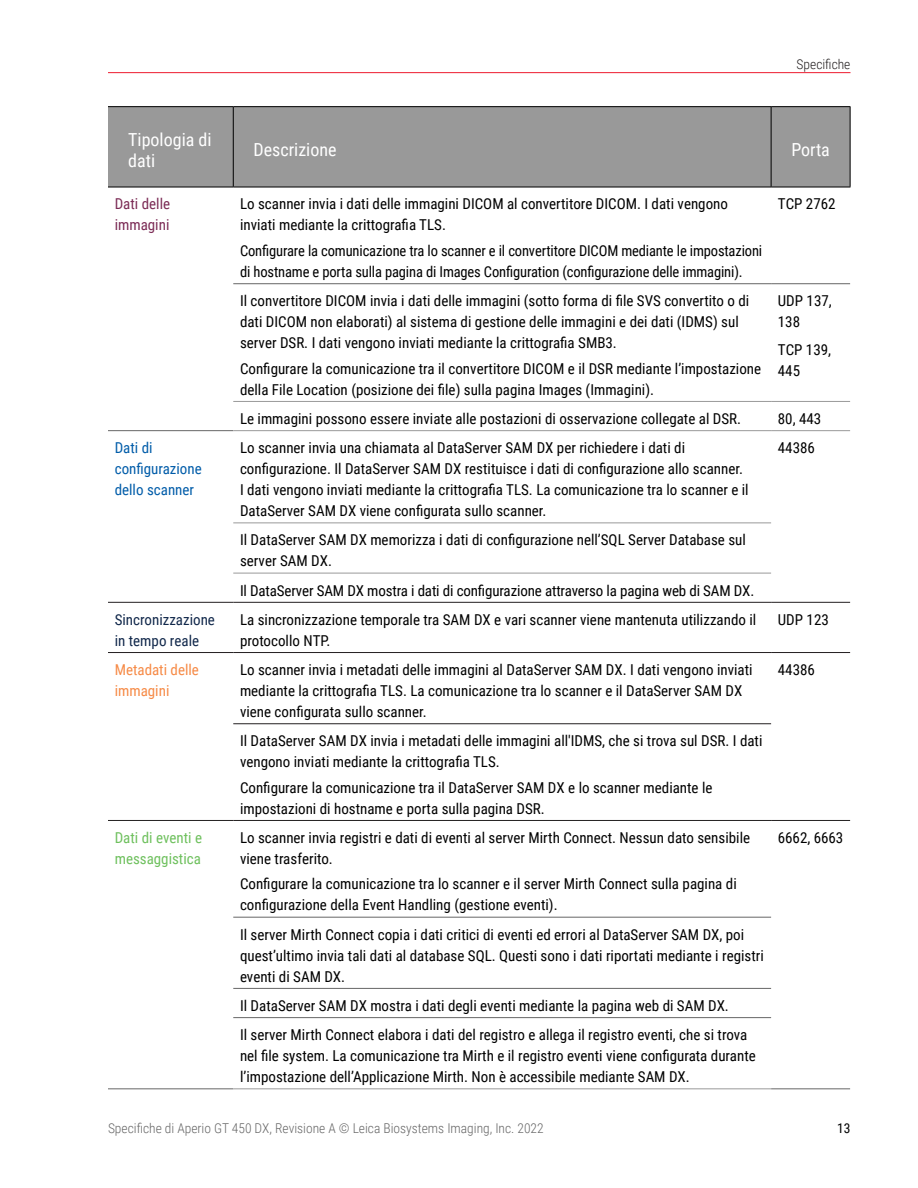
<style>
.page{position:relative;width:918px;height:1188px;background:#fff}
.page>*{position:absolute;margin:0;border:0;box-sizing:border-box;transform-origin:0 0}
.Table_heading_12pt_w{font:18px/21px "Roboto Condensed";color:#fff}
.Table_cell_space_aft{font:15px/21px "Roboto Condensed";color:#000}
.Table_cell_space_aft-2{font:15px/21px "Roboto Condensed";color:#005ca9}
.Table_cell_space_aft-3{font:15px/21px "Roboto Condensed";color:#11284b}
.Table_cell_space_aft-4{font:15px/21px "Roboto Condensed";color:#6ec05d}
.Table_cell_space_aft-5{font:15px/21px "Roboto Condensed";color:#f68a46}
.Table_cell_space_aft-6{font:15px/21px "Roboto Condensed";color:#7b2b55}
.t1{font:300 13.5px "Roboto Condensed";color:#666}
.t2{font:300 13.5px "Roboto Condensed";color:#231f20}
.t3{font:13.5px "Roboto Condensed";color:#000}
</style>
<div class="page">
<hr style="left:108px;top:72px;width:742px;height:1px;background:#ed1b2f">
<div style="left:108px;top:107px;width:742px;height:80px;background:#999"></div>
<svg style="left:108px;top:284px;width:742px;height:735px"></svg>
<hr style="left:108px;top:106px;width:125px;height:1px;background:#000">
<hr style="left:233px;top:106px;width:538px;height:1px;background:#000">
<hr style="left:771px;top:106px;width:80px;height:1px;background:#000">
<hr style="left:850px;top:107px;width:1px;height:80px;background:#000">
<hr style="left:108px;top:187px;width:125px;height:1px;background:#000">
<hr style="left:233px;top:187px;width:538px;height:1px;background:#000">
<hr style="left:771px;top:187px;width:80px;height:1px;background:#000">
<hr style="left:233px;top:107px;width:1px;height:80px;background:#000">
<hr style="left:771px;top:107px;width:1px;height:80px;background:#000">
<hr style="left:233px;top:283px;width:538px;height:1px;background:#666">
<hr style="left:771px;top:283px;width:79px;height:1px;background:#666">
<hr style="left:108px;top:430px;width:125px;height:1px;background:#666">
<hr style="left:233px;top:917px;width:538px;height:1px;background:#666">
<hr style="left:233px;top:988px;width:538px;height:1px;background:#666">
<hr style="left:233px;top:1017px;width:538px;height:1px;background:#666">
<hr style="left:108px;top:1088px;width:125px;height:1px;background:#666">
<hr style="left:771px;top:1088px;width:79px;height:1px;background:#666">
<hr style="left:233px;top:401px;width:538px;height:1px;background:#999">
<hr style="left:771px;top:401px;width:79px;height:1px;background:#999">
<hr style="left:233px;top:430px;width:538px;height:1px;background:#999">
<hr style="left:771px;top:430px;width:79px;height:1px;background:#999">
<hr style="left:233px;top:523px;width:538px;height:1px;background:#999">
<hr style="left:233px;top:573px;width:538px;height:1px;background:#999">
<hr style="left:233px;top:1088px;width:538px;height:1px;background:#999">
<hr style="left:233px;top:723px;width:538px;height:1px;background:#231f20">
<hr style="left:108px;top:602px;width:125px;height:1px;background:#231f20">
<hr style="left:108px;top:652px;width:125px;height:1px;background:#231f20">
<hr style="left:108px;top:820px;width:125px;height:1px;background:#231f20">
<hr style="left:233px;top:602px;width:538px;height:1px;background:#231f20">
<hr style="left:233px;top:652px;width:538px;height:1px;background:#231f20">
<hr style="left:771px;top:602px;width:79px;height:1px;background:#231f20">
<hr style="left:771px;top:652px;width:79px;height:1px;background:#231f20">
<hr style="left:771px;top:820px;width:79px;height:1px;background:#231f20">
<hr style="left:233px;top:820px;width:538px;height:1px;background:#231f20">
<p class="t2" style="left:797px;top:55px;width:55px">Specifiche</p>
<p class="Table_heading_12pt_w" style="left:128px;top:128px;width:85px">Tipologia di dati</p>
<p class="Table_heading_12pt_w" style="left:254px;top:139px;width:85px">Descrizione</p>
<p class="Table_heading_12pt_w" style="left:791px;top:139px;width:40px">Porta</p>
<p class="Table_cell_space_aft-6" style="left:115px;top:193px;width:57px">Dati delle immagini</p>
<p class="Table_cell_space_aft" style="left:240px;top:193px;width:489px">Lo scanner invia i dati delle immagini DICOM al convertitore DICOM. I dati vengono inviati mediante la crittografia TLS.</p>
<p class="Table_cell_space_aft" style="left:240px;top:240px;width:524px">Configurare la comunicazione tra lo scanner e il convertitore DICOM mediante le impostazioni di hostname e porta sulla pagina di Images Configuration (configurazione delle immagini).</p>
<p class="Table_cell_space_aft" style="left:778px;top:193px;width:59px">TCP 2762</p>
<p class="Table_cell_space_aft" style="left:240px;top:290px;width:511px">Il convertitore DICOM invia i dati delle immagini (sotto forma di file SVS convertito o di dati DICOM non elaborati) al sistema di gestione delle immagini e dei dati (IDMS) sul server DSR. I dati vengono inviati mediante la crittografia SMB3.</p>
<p class="Table_cell_space_aft" style="left:240px;top:357px;width:523px">Configurare la comunicazione tra il convertitore DICOM e il DSR mediante l’impostazione della File Location (posizione dei file) sulla pagina Images (Immagini).</p>
<p class="Table_cell_space_aft" style="left:778px;top:290px;width:55px">UDP 137,<br>138</p>
<p class="Table_cell_space_aft" style="left:778px;top:339px;width:55px">TCP 139,<br>445</p>
<p class="Table_cell_space_aft" style="left:240px;top:408px;width:503px">Le immagini possono essere inviate alle postazioni di osservazione collegate al DSR.</p>
<p class="Table_cell_space_aft" style="left:778px;top:408px;width:45px">80, 443</p>
<p class="Table_cell_space_aft-2" style="left:115px;top:437px;width:88px">Dati di configurazione dello scanner</p>
<p class="Table_cell_space_aft" style="left:240px;top:437px;width:510px">Lo scanner invia una chiamata al DataServer SAM DX per richiedere i dati di configurazione. Il DataServer SAM DX restituisce i dati di configurazione allo scanner.<br>I dati vengono inviati mediante la crittografia TLS. La comunicazione tra lo scanner e il DataServer SAM DX viene configurata sullo scanner.</p>
<p class="Table_cell_space_aft" style="left:778px;top:437px;width:39px">44386</p>
<p class="Table_cell_space_aft" style="left:240px;top:529px;width:507px">Il DataServer SAM DX memorizza i dati di configurazione nell’SQL Server Database sul server SAM DX.</p>
<p class="Table_cell_space_aft" style="left:240px;top:579px;width:516px">Il DataServer SAM DX mostra i dati di configurazione attraverso la pagina web di SAM DX.</p>
<p class="Table_cell_space_aft-3" style="left:115px;top:608px;width:102px">Sincronizzazione in tempo reale</p>
<p class="Table_cell_space_aft" style="left:240px;top:608px;width:518px">La sincronizzazione temporale tra SAM DX e vari scanner viene mantenuta utilizzando il protocollo NTP.</p>
<p class="Table_cell_space_aft" style="left:778px;top:608px;width:52px">UDP 123</p>
<p class="Table_cell_space_aft-5" style="left:115px;top:659px;width:86px">Metadati delle immagini</p>
<p class="Table_cell_space_aft" style="left:240px;top:659px;width:514px">Lo scanner invia i metadati delle immagini al DataServer SAM DX. I dati vengono inviati mediante la crittografia TLS. La comunicazione tra lo scanner e il DataServer SAM DX viene configurata sullo scanner.</p>
<p class="Table_cell_space_aft" style="left:778px;top:659px;width:39px">44386</p>
<p class="Table_cell_space_aft" style="left:240px;top:730px;width:524px">Il DataServer SAM DX invia i metadati delle immagini all'IDMS, che si trova sul DSR. I dati vengono inviati mediante la crittografia TLS.</p>
<p class="Table_cell_space_aft" style="left:240px;top:776px;width:474px">Configurare la comunicazione tra il DataServer SAM DX e lo scanner mediante le impostazioni di hostname e porta sulla pagina DSR.</p>
<p class="Table_cell_space_aft-4" style="left:115px;top:827px;width:89px">Dati di eventi e messaggistica</p>
<p class="Table_cell_space_aft" style="left:240px;top:827px;width:512px">Lo scanner invia registri e dati di eventi al server Mirth Connect. Nessun dato sensibile viene trasferito.</p>
<p class="Table_cell_space_aft" style="left:240px;top:873px;width:498px">Configurare la comunicazione tra lo scanner e il server Mirth Connect sulla pagina di configurazione della Event Handling (gestione eventi).</p>
<p class="Table_cell_space_aft" style="left:778px;top:827px;width:67px">6662, 6663</p>
<p class="Table_cell_space_aft" style="left:240px;top:923px;width:525px">Il server Mirth Connect copia i dati critici di eventi ed errori al DataServer SAM DX, poi quest’ultimo invia tali dati al database SQL. Questi sono i dati riportati mediante i registri eventi di SAM DX.</p>
<p class="Table_cell_space_aft" style="left:240px;top:994px;width:490px">Il DataServer SAM DX mostra i dati degli eventi mediante la pagina web di SAM DX.</p>
<p class="Table_cell_space_aft" style="left:240px;top:1024px;width:517px">Il server Mirth Connect elabora i dati del registro e allega il registro eventi, che si trova nel file system. La comunicazione tra Mirth e il registro eventi viene configurata durante l’impostazione dell’Applicazione Mirth. Non è accessibile mediante SAM DX.</p>
<p class="t1" style="left:108px;top:1119px;width:437px">Specifiche di Aperio GT 450 DX, Revisione A © Leica Biosystems Imaging, Inc. 2022</p>
<p class="t3" style="left:837px;top:1119px;width:15px">13</p>
</div>
